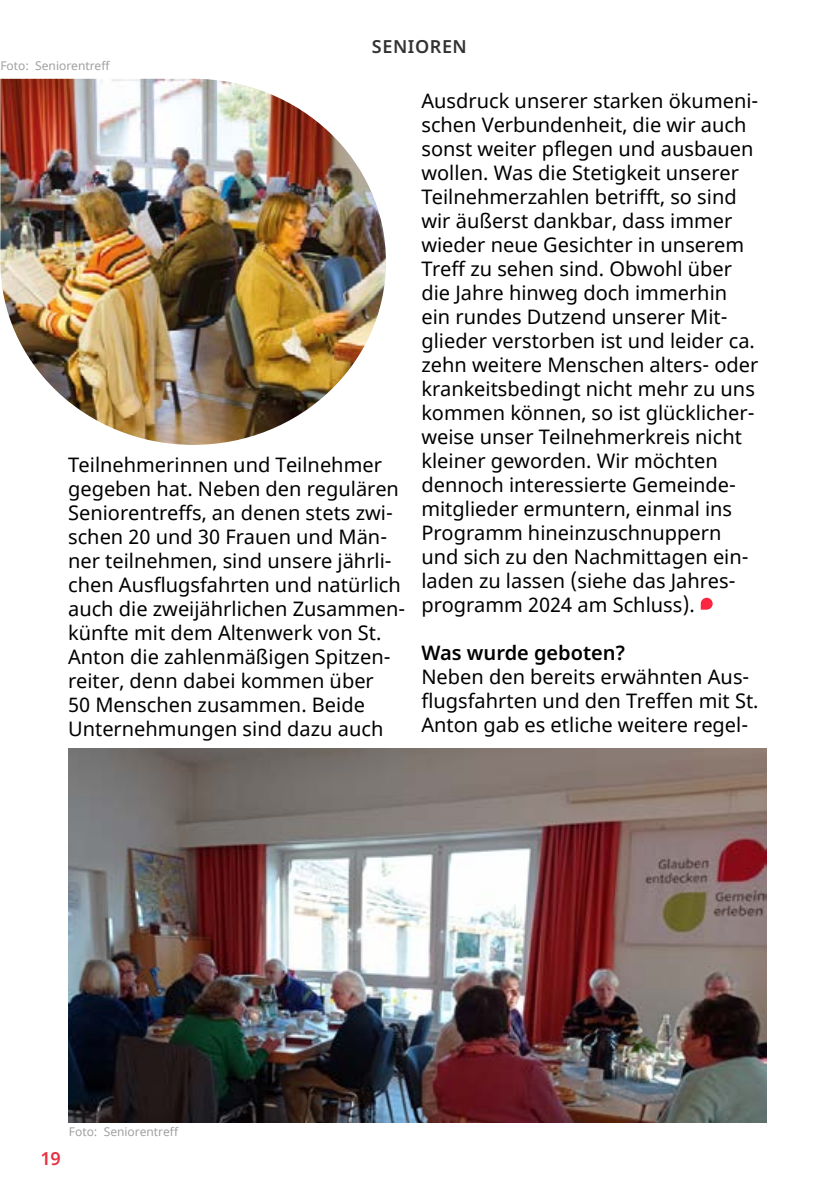
<style>
.page{position:relative;width:840px;height:1191px;background:#fff}
.page>*{position:absolute;margin:0;border:0;box-sizing:border-box;transform-origin:0 0}
.t1{font:20px/24px "Noto Sans";color:#000}
.t2{font:600 20px "Noto Sans";color:#000}
.t3{font:600 18px "Noto Sans";letter-spacing:.03em;color:#333}
.t4{font:600 18px "Noto Sans";color:#e73145}
.t5{font:12px "Noto Sans";color:#a0a09f}
</style>
<div class="page">
<svg style="left:700px;top:598px;width:12px;height:11px"></svg>
<img style="left:0;top:79px;width:386px;height:366px">
<img style="left:69px;top:748px;width:696px;height:375px">
<p class="t5" style="left:0;top:57px;width:111px">Foto: Seniorentreff</p>
<p class="t3" style="left:372px;top:34px;width:96px">SENIOREN</p>
<p class="t1" style="left:68px;top:453px;width:338px">Teilnehmerinnen und Teilnehmer gegeben hat. Neben den regulären Seniorentreffs, an denen stets zwi&shy;schen 20 und 30 Frauen und Män&shy;ner teilnehmen, sind unsere jährli&shy;chen Ausflugsfahrten und natürlich auch die zweijährlichen Zusammen&shy;künfte mit dem Altenwerk von St.<br>Anton die zahlenmäßigen Spitzen&shy;reiter, denn dabei kommen über<br>50 Menschen zusammen. Beide Unternehmungen sind dazu auch</p>
<p class="t1" style="left:421px;top:89px;width:338px">Ausdruck unserer starken ökumeni&shy;schen Verbundenheit, die wir auch sonst weiter pflegen und ausbauen wollen. Was die Stetigkeit unserer Teilnehmerzahlen betrifft, so sind wir äußerst dankbar, dass immer wieder neue Gesichter in unserem Treff zu sehen sind. Obwohl über die Jahre hinweg doch immerhin ein rundes Dutzend unserer Mit&shy;glieder verstorben ist und leider ca. zehn weitere Menschen alters- oder krankeitsbedingt nicht mehr zu uns kommen können, so ist glücklicher&shy;weise unser Teilnehmerkreis nicht kleiner geworden. Wir möchten dennoch interessierte Gemeinde&shy;mitglieder ermuntern, einmal ins Programm hineinzuschnuppern und sich zu den Nachmittagen ein&shy;laden zu lassen (siehe das Jahres&shy;programm 2024 am Schluss).</p>
<p class="t2" style="left:421px;top:638px;width:205px">Was wurde geboten?</p>
<p class="t1" style="left:421px;top:665px;width:338px">Neben den bereits erwähnten Aus&shy;flugsfahrten und den Treffen mit St.<br>Anton gab es etliche weitere regel-</p>
<p class="t4" style="left:40px;top:1145px;width:22px">19</p>
<p class="t5" style="left:69px;top:1123px;width:111px">Foto: Seniorentreff</p>
</div>
